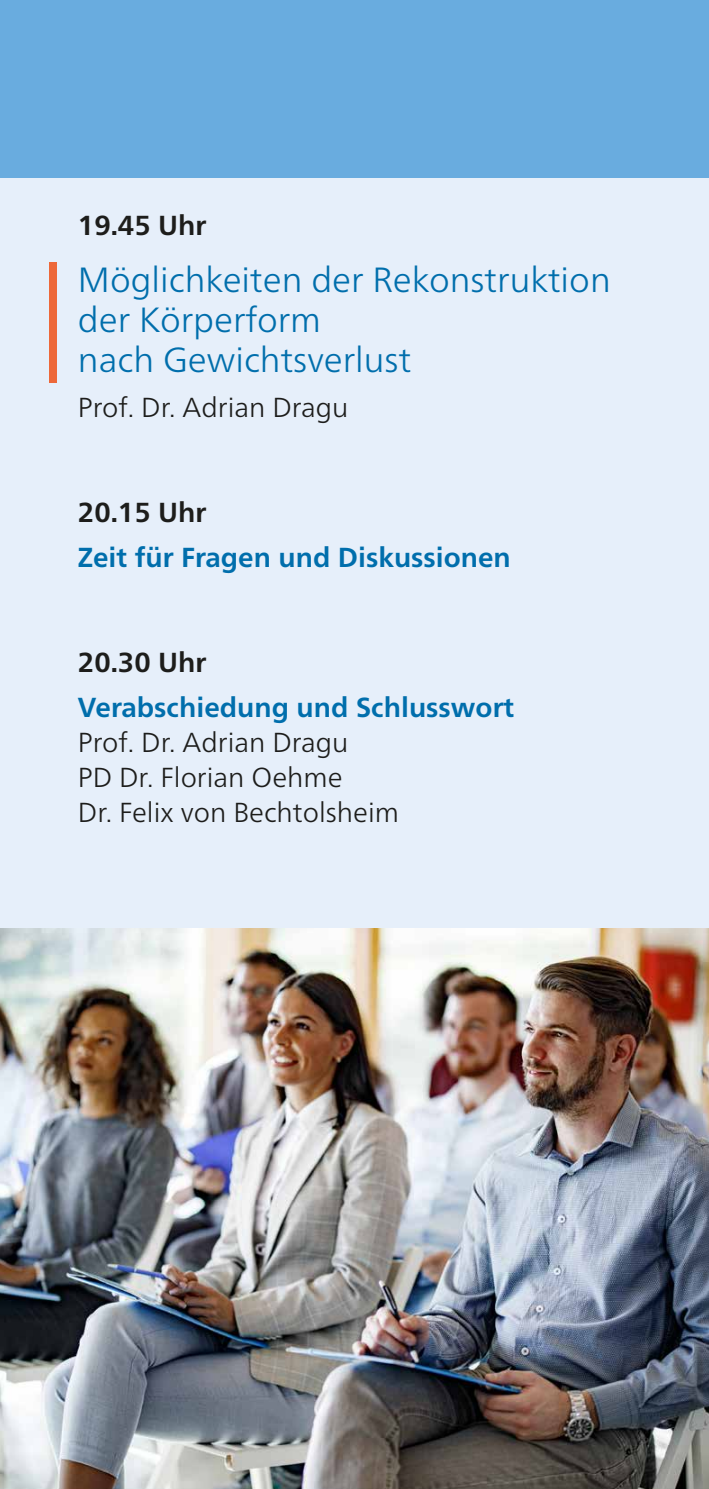
<style>
.page{position:relative;width:709px;height:1489px;background:#fff}
.page>*{position:absolute;margin:0;border:0;box-sizing:border-box;transform-origin:0 0}
.t1{font:300 35px/40px "Frutiger Neue LT Pro";color:#006eac}
.t2{font:300 27.5px/35px "Frutiger Neue LT Pro";color:#1d1d1b}
.t3{font:700 27.5px "Frutiger Neue LT Pro";color:#006eac}
.t4{font:700 27.5px "Frutiger Neue LT Pro";color:#1d1d1b}
</style>
<div class="page">
<div style="left:0;top:0;width:709px;height:1488px;background:#e6effa"></div>
<div style="left:0;top:0;width:709px;height:177px;background:#69acdf"></div>
<img style="left:1px;top:928px;width:708px;height:560px">
<div style="left:50px;top:262px;width:7px;height:121px;background:#ed6839"></div>
<hr style="left:0;top:0;width:1px;height:1488px;background:#dadada">
<p class="t4" style="left:78px;top:209px;width:130px">19.45 Uhr</p>
<p class="t1" style="left:78px;top:259px;width:534px">Möglichkeiten der Rekonstruktion der Körperform<br>nach Gewichtsverlust</p>
<p class="t2" style="left:78px;top:389px;width:272px">Prof. Dr. Adrian Dragu</p>
<p class="t4" style="left:78px;top:496px;width:130px">20.15 Uhr</p>
<p class="t3" style="left:78px;top:541px;width:434px">Zeit für Fragen und Diskussionen</p>
<p class="t4" style="left:78px;top:646px;width:130px">20.30 Uhr</p>
<p class="t3" style="left:78px;top:691px;width:437px">Verabschiedung und Schlusswort</p>
<p class="t2" style="left:78px;top:724px;width:322px">Prof. Dr. Adrian Dragu<br>PD Dr. Florian Oehme<br>Dr. Felix von Bechtolsheim</p>
</div>
